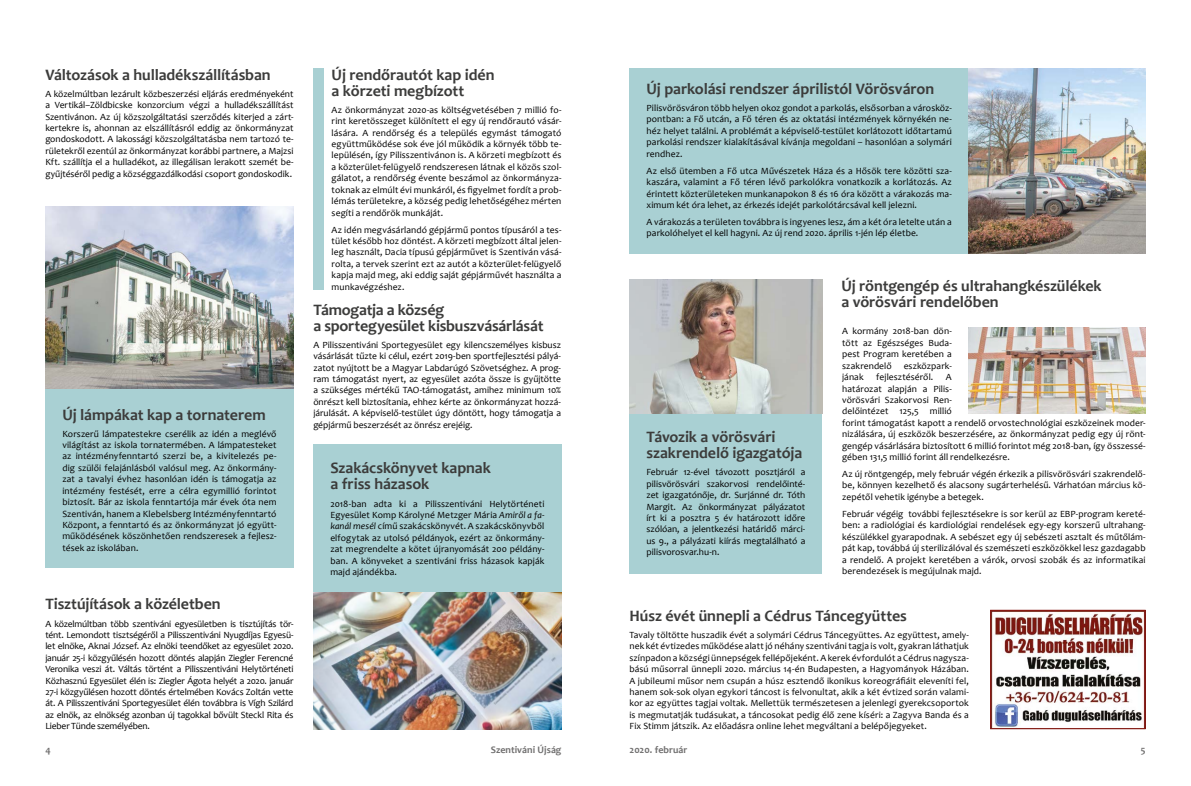
<style>
.page{position:relative;width:1191px;height:786px;background:#fff}
.page>*{position:absolute;margin:0;border:0;box-sizing:border-box;transform-origin:0 0}
.t1{font:700 16px/16px "Candara";letter-spacing:-.005em;color:#3c3c3b}
.t2{font:700 10px "Candara";color:#706f6f}
.t3{font:9.5px/11.4px "Candara";letter-spacing:.01em;color:#000;text-align:justify}
.s1{font-style:italic}
</style>
<div class="page">
<div style="left:313px;top:444px;width:248px;height:147px;background:#a9d0d3"></div>
<div style="left:45px;top:207px;width:248px;height:360px;background:#a9d0d3"></div>
<img style="left:313px;top:591px;width:248px;height:138px">
<img style="left:45px;top:207px;width:248px;height:181px">
<div style="left:313px;top:68px;width:11px;height:221px;background:#a9d0d3"></div>
<div style="left:629px;top:68px;width:340px;height:185px;background:#a9d0d3"></div>
<div style="left:629px;top:279px;width:193px;height:294px;background:#a9d0d3"></div>
<img style="left:992px;top:611px;width:151px;height:116px">
<div style="left:990px;top:609px;width:155px;height:120px;border:1px solid #891812"></div>
<img style="left:629px;top:279px;width:193px;height:134px">
<img style="left:969px;top:68px;width:176px;height:185px">
<img style="left:969px;top:327px;width:176px;height:86px">
<h1 class="t1" style="left:45px;top:66px;width:227px">Változások a hulladékszállításban</h1>
<p class="t3" style="left:45px;top:88px;width:250px">A közelmúltban lezárult közbeszerzési eljárás eredményeként a Vertikál–Zöldbicske konzorcium végzi a hulladékszállítást Szentivánon. Az új közszolgáltatási szerződés kiterjed a zárt&shy;kertekre is, ahonnan az elszállításról eddig az önkormányzat gondoskodott. A lakossági közszolgáltatásba nem tartozó te&shy;rületekről ezentúl az önkormányzat korábbi partnere, a Majzsi Kft. szállítja el a hulladékot, az illegálisan lerakott szemét be&shy;gyűjtéséről pedig a községgazdálkodási csoport gondoskodik.</p>
<h1 class="t1" style="left:62px;top:406px;width:205px">Új lámpákat kap a tornaterem</h1>
<p class="t3" style="left:62px;top:427px;width:216px">Korszerű lámpatestekre cserélik az idén a meglévő világítást az iskola tornatermében. A lámpatesteket az intézményfenntartó szerzi be, a kivitelezés pe&shy;dig szülői felajánlásból valósul meg. Az önkormány&shy;zat a tavalyi évhez hasonlóan idén is támogatja az intézmény festését, erre a célra egymillió forintot biztosít. Bár az iskola fenntartója már évek óta nem Szentiván, hanem a Klebelsberg Intézményfenntartó Központ, a fenntartó és az önkormányzat jó együtt&shy;működésének köszönhetően rendszeresek a fejlesz&shy;tések az iskolában.</p>
<h1 class="t1" style="left:45px;top:595px;width:177px">Tisztújítások a közéletben</h1>
<p class="t3" style="left:45px;top:617px;width:250px">A közelmúltban több szentiváni egyesületben is tisztújítás tör&shy;tént. Lemondott tisztségéről a Pilisszentiváni Nyugdíjas Egyesü&shy;let elnöke, Aknai József. Az elnöki teendőket az egyesület 2020. január 25-i közgyűlésén hozott döntés alapján Ziegler Ferencné Veronika veszi át. Váltás történt a Pilisszentiváni Helytörténeti Közhasznú Egyesület élén is: Ziegler Ágota helyét a 2020. január 27-i közgyűlésen hozott döntés értelmében Kovács Zoltán vette át. A Pilisszentiváni Sportegyesület élén továbbra is Vígh Szilárd az elnök, az elnökség azonban új tagokkal bővült Steckl Rita és Lieber Tünde személyében.</p>
<h1 class="t1" style="left:332px;top:66px;width:164px">Új rendőrautót kap idén a körzeti megbízott</h1>
<p class="t3" style="left:332px;top:104px;width:231px">Az önkormányzat 2020-as költségvetésében 7 millió fo&shy;rint keretösszeget különített el egy új rendőrautó vásár&shy;lására. A rendőrség és a település egymást támogató együttműködése sok éve jól működik a környék több te&shy;lepülésén, így Pilisszentivánon is. A körzeti megbízott és a közterület-felügyelő rendszeresen látnak el közös szol&shy;gálatot, a rendőrség évente beszámol az önkormányza&shy;toknak az elmúlt évi munkáról, és figyelmet fordít a prob&shy;lémás területekre, a község pedig lehetőségéhez mérten segíti a rendőrök munkáját.</p>
<p class="t3" style="left:332px;top:223px;width:231px">Az idén megvásárlandó gépjármű pontos típusáról a tes&shy;tület később hoz döntést. A körzeti megbízott által jelen&shy;leg használt, Dacia típusú gépjárművet is Szentiván vásá&shy;rolta, a tervek szerint ezt az autót a közterület-felügyelő kapja majd meg, aki eddig saját gépjárművét használta a munkavégzéshez.</p>
<h1 class="t1" style="left:313px;top:301px;width:232px">Támogatja a község<br>a sportegyesület kisbuszvásárlását</h1>
<p class="t3" style="left:313px;top:338px;width:249px">A Pilisszentiváni Sportegyesület egy kilencszemélyes kisbusz vásárlását tűzte ki célul, ezért 2019-ben sportfejlesztési pályá&shy;zatot nyújtott be a Magyar Labdarúgó Szövetséghez. A prog&shy;ram támogatást nyert, az egyesület azóta össze is gyűjtötte a szükséges mértékű TAO-támogatást, amihez minimum 10% önrészt kell biztosítania, ehhez kérte az önkormányzat hozzá&shy;járulását. A képviselő-testület úgy döntött, hogy támogatja a gépjármű beszerzését az önrész erejéig.</p>
<h1 class="t1" style="left:330px;top:460px;width:162px">Szakácskönyvet kapnak a friss házasok</h1>
<p class="t3" style="left:330px;top:497px;width:216px">2018-ban adta ki a Pilisszentiváni Helytörténeti Egyesület Komp Károlyné Metzger Mária <span class="s1">Amiről a fa&shy;kanál mesél</span> című szakácskönyvét. A szakácskönyvből elfogytak az utolsó példányok, ezért az önkormány&shy;zat megrendelte a kötet újranyomását 200 példány&shy;ban. A könyveket a szentiváni friss házasok kapják majd ajándékba.</p>
<h1 class="t1" style="left:646px;top:80px;width:289px">Új parkolási rendszer áprilistól Vörösváron</h1>
<p class="t3" style="left:646px;top:102px;width:307px">Pilisvörösváron több helyen okoz gondot a parkolás, elsősorban a városköz&shy;pontban: a Fő utcán, a Fő téren és az oktatási intézmények környékén ne&shy;héz helyet találni. A problémát a képviselő-testület korlátozott időtartamú parkolási rendszer kialakításával kívánja megoldani – hasonlóan a solymári rendhez.</p>
<p class="t3" style="left:646px;top:165px;width:307px">Az első ütemben a Fő utca Művészetek Háza és a Hősök tere közötti sza&shy;kaszára, valamint a Fő téren lévő parkolókra vonatkozik a korlátozás. Az érintett közterületeken munkanapokon 8 és 16 óra között a várakozás ma&shy;ximum két óra lehet, az érkezés idejét parkolótárcsával kell jelezni.</p>
<p class="t3" style="left:646px;top:216px;width:307px">A várakozás a területen továbbra is ingyenes lesz, ám a két óra letelte után a parkolóhelyet el kell hagyni. Az új rend 2020. április 1-jén lép életbe.</p>
<h1 class="t1" style="left:646px;top:428px;width:157px">Távozik a vörösvári szakrendelő igazgatója</h1>
<p class="t3" style="left:646px;top:466px;width:160px">Február 12-ével távozott posztjáról a pilisvörösvári szakorvosi rendelőinté&shy;zet igazgatónője, dr. Surjánné dr. Tóth Margit. Az önkormányzat pályázatot írt ki a posztra 5 év határozott időre szólóan, a jelentkezési határidő márci&shy;us 9., a pályázati kiírás megtalálható a pilisvorosvar.hu-n.</p>
<h1 class="t1" style="left:841px;top:278px;width:262px">Új röntgengép és ultrahangkészülékek a vörösvári rendelőben</h1>
<p class="t3" style="left:842px;top:325px;width:111px">A kormány 2018-ban dön&shy;tött az Egészséges Buda&shy;pest Program keretében a szakrendelő eszközpark&shy;jának</p>
<p class="t3" style="left:876px;top:371px;width:59px">fejlesztéséről.</p>
<p class="t3" style="left:842px;top:371px;width:305px;text-align:left;text-indent:104px">A<br>határozat alapján a Pilis-<br>vörösvári Szakorvosi Ren-<br>delőintézet 125,5 millió<br>forint támogatást kapott a rendelő orvostechnológiai eszközeinek moder&shy;nizálására, új eszközök beszerzésére, az önkormányzat pedig egy új rönt&shy;gengép vásárlására biztosított 6 millió forintot még 2018-ban, így összessé&shy;gében 131,5 millió forint áll rendelkezésre.</p>
<p class="t3" style="left:842px;top:468px;width:305px">Az új röntgengép, mely február végén érkezik a pilisvörösvári szakrendelő&shy;be, könnyen kezelhető és alacsony sugárterhelésű. Várhatóan március kö&shy;zepétől vehetik igénybe a betegek.</p>
<p class="t3" style="left:842px;top:508px;width:305px">Február végéig további fejlesztésekre is sor kerül az EBP-program kereté&shy;ben: a radiológiai és kardiológiai rendelések egy-egy korszerű ultrahang&shy;készülékkel gyarapodnak. A sebészet egy új sebészeti asztalt és műtőlám&shy;pát kap, továbbá új sterilizálóval és szemészeti eszközökkel lesz gazdagabb a rendelő. A projekt keretében a várók, orvosi szobák és az informatikai berendezések is megújulnak majd.</p>
<h1 class="t1" style="left:629px;top:607px;width:279px">Húsz évét ünnepli a Cédrus Táncegyüttes</h1>
<p class="t3" style="left:629px;top:628px;width:341px">Tavaly töltötte huszadik évét a solymári Cédrus Táncegyüttes. Az együttest, amely&shy;nek két évtizedes működése alatt jó néhány szentiváni tagja is volt, gyakran láthatjuk színpadon a községi ünnepségek fellépőjeként. A kerek évfordulót a Cédrus nagysza&shy;bású műsorral ünnepli 2020. március 14-én Budapesten, a Hagyományok Házában.<br>A jubileumi műsor nem csupán a húsz esztendő ikonikus koreográfiáit eleveníti fel, hanem sok-sok olyan egykori táncost is felvonultat, akik a két évtized során valami&shy;kor az együttes tagjai voltak. Mellettük természetesen a jelenlegi gyerekcsoportok is megmutatják tudásukat, a táncosokat pedig élő zene kíséri: a Zagyva Banda és a Fix Stimm játszik. Az előadásra online lehet megváltani a belépőjegyeket.</p>
<p class="t2" style="left:45px;top:742px;width:7px">4</p>
<p class="t2" style="left:491px;top:742px;width:72px">Szentiváni Újság</p>
<p class="t2" style="left:629px;top:742px;width:59px">2020. február</p>
<p class="t2" style="left:1140px;top:742px;width:6px">5</p>
</div>
